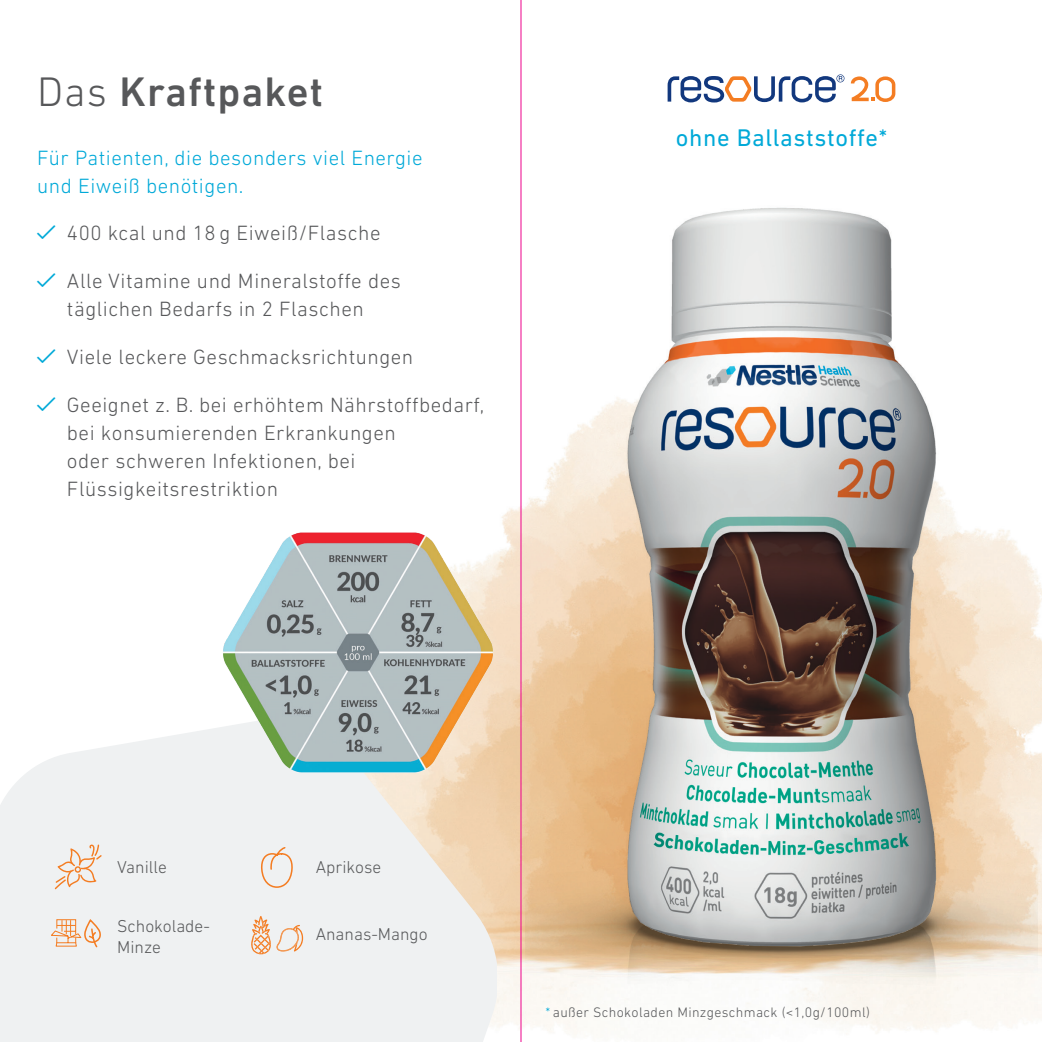
<style>
.page{position:relative;width:1042px;height:1042px;background:#fff}
.page>*{position:absolute;margin:0;border:0;box-sizing:border-box;transform-origin:0 0}
.t1{font:500 42px "DIN Next LT Pro";letter-spacing:.025em;color:#57585a}
.t2{font:24.5px "DIN Next LT Pro";letter-spacing:.025em;color:#00a9d8}
.t3{font:300 21px/28px "DIN Next LT Pro";letter-spacing:.025em;color:#57585a}
.t4{font:300 21px/28px "DIN Next LT Pro";letter-spacing:.025em;color:#00a9d8}
.t5{font:300 17.5px/21px "DIN Next LT Pro";color:#57585a}
.t6{font:300 14px "DIN Next LT Pro";letter-spacing:.025em;color:#57585a}
.s1{font-weight:300}
.s2{color:#00a9d8}
</style>
<div class="page">
<img style="left:496px;top:201px;width:546px;height:841px">
<svg style="left:0;top:728px;width:496px;height:314px;fill:#eff1f2"></svg>
<img style="left:525px;top:201px;width:512px;height:841px">
<img style="left:218px;top:532px;width:278px;height:244px">
<svg style="left:55px;top:844px;width:47px;height:45px"></svg>
<svg style="left:259px;top:846px;width:34px;height:42px"></svg>
<svg style="left:249px;top:916px;width:54px;height:38px"></svg>
<svg style="left:49px;top:918px;width:53px;height:31px"></svg>
<svg style="left:667px;top:74px;width:178px;height:28px"></svg>
<svg style="left:851px;top:76px;width:44px;height:26px"></svg>
<hr style="left:521px;top:0;width:1px;height:1042px;background:#ed028c">
<h1 class="t1" style="left:37px;top:67px;width:288px"><span class="s1">Das</span> Kraftpaket</h1>
<p class="t4" style="left:37px;top:143px;width:387px">Für Patienten, die besonders viel Energie und Eiweiß benötigen.</p>
<p class="t3" style="left:67px;top:219px;width:315px">400 kcal und 18 g Eiweiß/Flasche</p>
<p class="t3" style="left:67px;top:267px;width:335px">Alle Vitamine und Mineralstoffe des täglichen Bedarfs in 2 Flaschen</p>
<p class="t3" style="left:67px;top:343px;width:348px">Viele leckere Geschmacksrichtungen</p>
<p class="t3" style="left:67px;top:391px;width:419px">Geeignet z. B. bei erhöhtem Nährstoffbedarf, bei konsumierenden Erkrankungen<br>oder schweren Infektionen, bei Flüssigkeitsrestriktion</p>
<p class="t2" style="left:676px;top:123px;width:213px">ohne Ballaststoffe*</p>
<p class="t5" style="left:117px;top:857px;width:51px">Vanille</p>
<p class="t5" style="left:117px;top:915px;width:94px">Schokolade-<br>Minze</p>
<p class="t5" style="left:316px;top:856px;width:67px">Aprikose</p>
<p class="t5" style="left:316px;top:923px;width:113px">Ananas-Mango</p>
<p class="t6" style="left:545px;top:1004px;width:326px"><span class="s2">*</span> außer Schokoladen Minzgeschmack (&lt;1,0g/100ml)</p>
</div>
